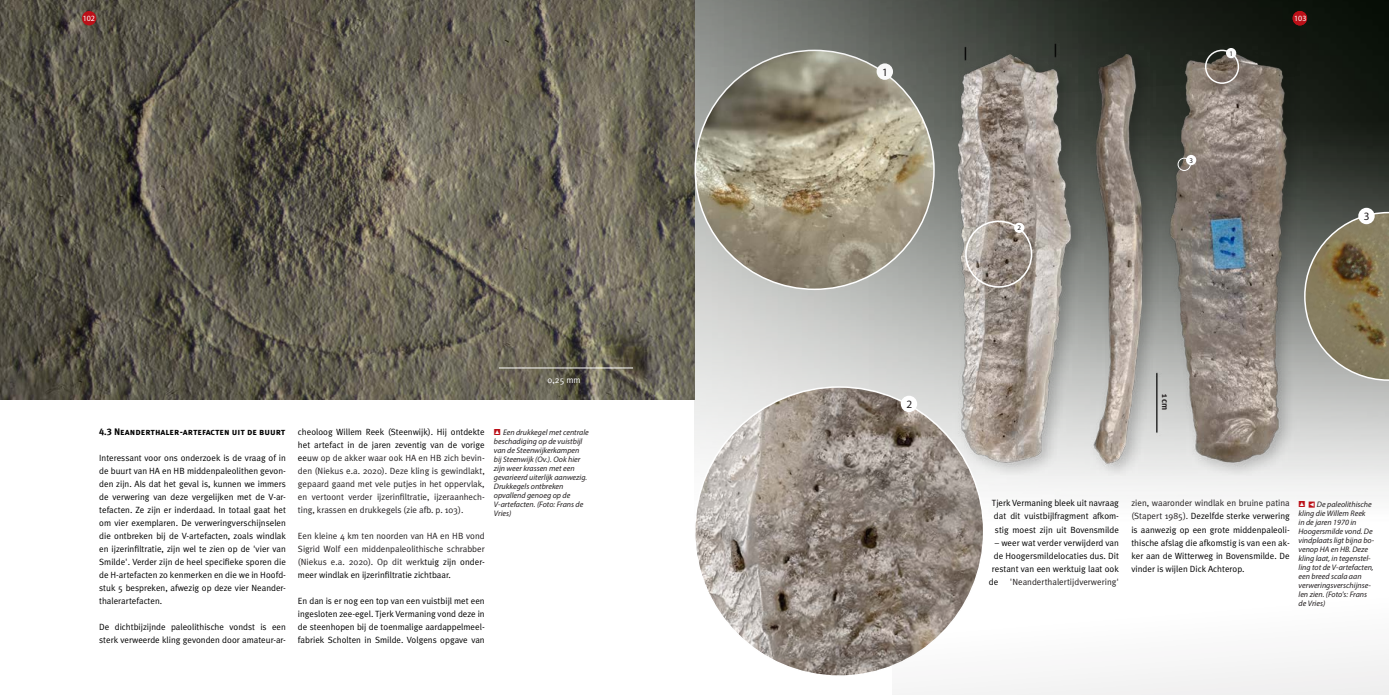
<style>
.page{position:relative;width:1389px;height:695px;background:#fff}
.page>*{position:absolute;margin:0;border:0;box-sizing:border-box;transform-origin:0 0}
.t1{font:11.2px "Myriad Pro";color:#231f20}
.VOETNOOTTEKST_DEF{font:9.5px "Meta Plus Bold Caps";color:#000}
.VOETNOOTTEKST_DEF-2{font:9px/13px "Meta Plus Normal";color:#000;text-align:justify}
.VOETNOOTTEKST_DEF-3{font:9px/13px "Meta Plus Normal";color:#231f20;text-align:justify}
.t2{font:9px "Meta Plus Normal";color:#fff}
.VOETNOOTTEKST_DEF2{font:700 9px "Meta Plus";color:#231f20}
.t3{font:italic 8px/9px "Myriad Pro";color:#231f20}
.t4{font:8px "Myriad Pro";color:#fff}
.t5{font:7px "Myriad Pro";color:#231f20}
.s1{color:#000}
.s2{font-family:"Pointers";font-style:normal;color:#bb1018}
.s3{color:#231f20}
</style>
<div class="page">
<img style="left:694px;top:140px;width:695px;height:357px">
<img style="left:869px;top:0;width:520px;height:476px">
<img style="left:0;top:0;width:694px;height:399px">
<img style="left:695px;top:387px;width:289px;height:289px;border-radius:144px">
<img style="left:695px;top:50px;width:239px;height:239px;border-radius:119px">
<svg style="left:1304px;top:212px;width:85px;height:169px"></svg>
<div style="left:965px;top:220px;width:67px;height:68px;border:2px solid #fff;border-radius:50%"></div>
<div style="left:1178px;top:158px;width:13px;height:13px;border:1px solid #fff;border-radius:50%"></div>
<div style="left:1014px;top:223px;width:10px;height:10px;background:#fff;border-radius:50%"></div>
<div style="left:1186px;top:155px;width:10px;height:10px;background:#fff;border-radius:50%"></div>
<div style="left:901px;top:395px;width:16px;height:17px;background:#fff;border-radius:50%"></div>
<div style="left:1358px;top:208px;width:17px;height:16px;background:#fff;border-radius:50%"></div>
<svg style="left:89px;top:0;width:605px;height:152px"></svg>
<div style="left:82px;top:11px;width:14px;height:14px;background:#bb1018;border-radius:50%"></div>
<svg style="left:694px;top:0;width:606px;height:140px"></svg>
<div style="left:1293px;top:11px;width:14px;height:14px;background:#bb1018;border-radius:50%"></div>
<svg style="left:893px;top:581px;width:496px;height:113px"></svg>
<hr style="left:499px;top:367px;width:134px;height:1px;background:#fff">
<p class="t4" style="left:83px;top:14px;width:14px">102</p>
<p class="t4" style="left:85px;top:14px;width:10px">10</p>
<p class="t4" style="left:1294px;top:14px;width:14px">103</p>
<p class="t4" style="left:1296px;top:14px;width:10px">11</p>
<p class="t2" style="left:548px;top:374px;width:35px">0,25 mm</p>
<p class="VOETNOOTTEKST_DEF" style="left:99px;top:426px;width:188px">4.3 Neanderthaler-artefacten uit de buurt</p>
<p class="VOETNOOTTEKST_DEF-2" style="left:99px;top:451px;width:188px">Interessant voor ons onderzoek is de vraag of in de buurt van HA en HB middenpaleolithen gevon&shy;den zijn. Als dat het geval is, kunnen we immers de verwering van deze vergelijken met de V-ar&shy;tefacten. Ze zijn er inderdaad. In totaal gaat het om vier exemplaren. De verweringverschijnselen die ontbreken bij de V-artefacten, zoals windlak en ijzerinfiltratie, zijn wel te zien op de 'vier van Smilde'. Verder zijn de heel specifieke sporen die de H-artefacten zo kenmerken en die we in Hoofd&shy;stuk 5 bespreken, afwezig op deze vier Neander&shy;thalerartefacten.</p>
<p class="VOETNOOTTEKST_DEF-2" style="left:99px;top:620px;width:188px">De dichtbijzijnde paleolithische vondst is een sterk verweerde kling gevonden door amateur-ar-</p>
<p class="VOETNOOTTEKST_DEF-3" style="left:298px;top:424px;width:188px"><span class="s1">cheoloog Willem Reek (Steenwijk). Hij ontdekte het artefact in de jaren zeventig van de vorige eeu</span>w op de akker waar ook HA en HB zich bevin&shy;den (Niekus e.a. 2020). Deze kling is gewindlakt, gepaard gaand met vele putjes in het oppervlak, en vertoont verder ijzerinfiltratie, ijzeraanhech&shy;ting, krassen en drukkegels (zie afb. p. 103).</p>
<p class="VOETNOOTTEKST_DEF-3" style="left:298px;top:528px;width:188px">Een kleine 4 km ten noorden van HA en HB vond Sigrid Wolf een middenpaleolithische schrabber (Niekus e.a. 2020). Op dit werk<span class="s1">tuig zijn onder&shy;meer windlak en ijzerinfiltratie zichtbaar.</span></p>
<p class="VOETNOOTTEKST_DEF-2" style="left:298px;top:593px;width:188px">En dan is er nog een top van een vuistbijl met een ingesloten zee-egel. Tjerk Vermaning vond deze in de steenhopen bij de toenmalige aardappelmeel&shy;fabriek Scholten in Smilde. Volgens opgave van</p>
<p class="t3" style="left:494px;top:427px;width:96px"><span class="s2">S</span> Een drukkegel met centrale beschadiging op de vuistbijl van de Steenwijkerkampen bij Steenwijk (Ov.). Ook hier zijn weer krassen met een gevarieerd uiterlijk aanwezig.<br>Drukkegels ontbreken opvallend genoeg op de<br>V-artefacten. (Foto: Frans de<br>Vries)</p>
<p class="t1" style="left:882px;top:65px;width:7px">1</p>
<p class="t1" style="left:906px;top:397px;width:7px">2</p>
<p class="t5" style="left:1018px;top:224px;width:5px">2</p>
<p class="t5" style="left:1229px;top:49px;width:5px">1</p>
<p class="t5" style="left:1189px;top:156px;width:5px">3</p>
<p class="t1" style="left:1364px;top:209px;width:7px">3</p>
<p class="VOETNOOTTEKST_DEF2" style="left:1171px;top:393px;width:18px;rotate:90deg">1 cm</p>
<p class="VOETNOOTTEKST_DEF-2" style="left:992px;top:496px;width:129px">Tjerk Vermaning bleek uit navraag dat dit vuistbijlfragment afkom&shy;stig moest zijn uit Bovensmilde</p>
<p class="VOETNOOTTEKST_DEF-2" style="left:995px;top:535px;width:125px">– weer wat verder verwijderd van</p>
<p class="VOETNOOTTEKST_DEF-2" style="left:994px;top:548px;width:126px">de Hoogersmildelocaties dus. Dit</p>
<p class="VOETNOOTTEKST_DEF-2" style="left:992px;top:561px;width:128px">restant van een werktuig laat ook</p>
<p class="VOETNOOTTEKST_DEF-2" style="left:989px;top:574px;width:11px">de</p>
<p class="VOETNOOTTEKST_DEF-3" style="left:1010px;top:574px;width:111px">'Neanderthalertijdverwering'</p>
<p class="VOETNOOTTEKST_DEF-2" style="left:1131px;top:496px;width:160px"><span class="s3">zien, waaronder windlak en bruine patina (Stapert 1985).</span> Dezelfde sterke verwering is aanwezig op een grote middenpaleoli&shy;thische afslag die afkomstig is van een ak&shy;ker aan de Witterweg in Bovensmilde. De vinder is wijlen Dick Achterop.</p>
<p class="t3" style="left:1299px;top:500px;width:77px"><span class="s2">S ß</span> De paleolithische kling die Willem Reek<br>in de jaren 1970 in<br>Hoogersmilde vond. De vindplaats ligt bijna bo&shy;venop HA en HB. Deze kling laat, in tegenstel&shy;ling tot de V-artefacten, een breed scala aan verweringsverschijnse&shy;len zien. (Foto's: Frans de Vries)</p>
</div>
